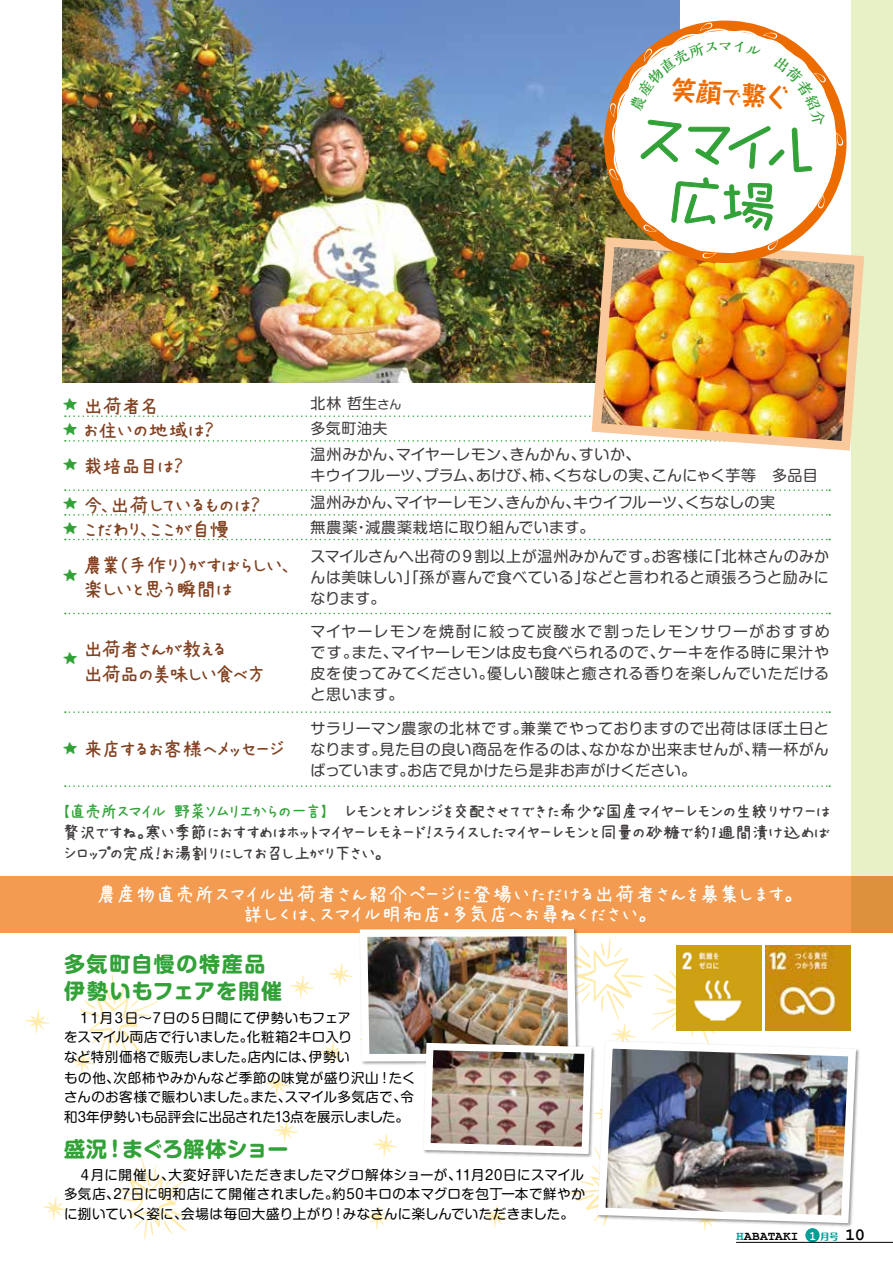
<style>
.page{position:relative;width:893px;height:1263px;background:#fff}
.page>*{position:absolute;margin:0;border:0;box-sizing:border-box;transform-origin:0 0}
.t1{font:54.45px/59.1px "Takapokki Min";color:#32a238;text-align:center}
.t2{font:700 25.65px "Taka Hand Std";color:#ed6c00}
.t3{font:21px/19.5px "AP Japanesefont";letter-spacing:-.04em;color:#fff;text-align:center}
.t4{font:21px/35.2px "AP Japanesefont";letter-spacing:-.095em;color:#824221}
.t5{font:21px "AP Japanesefont";letter-spacing:-.075em;color:#824221}
.t6{font:700 21px/27px "Shin M Go Pro";letter-spacing:.06em;color:#32a238}
.t7{font:21px/24.8px "AP Japanesefont";letter-spacing:-.14em;color:#824221}
.t8{font:21px "AP Japanesefont";letter-spacing:-.055em;color:#824221}
.t9{font:700 21px "Shin M Go Pro";letter-spacing:-.015em;color:#32a238}
.t10{font:19.5px "AP Japanesefont";color:#32a238}
.t11{font:18px/21px "AP Japanesefont";letter-spacing:-.08em;color:#3e3a39;text-align:justify}
.t12{font:700 17.25px "Courier New";color:#000}
.t13{font:15px/21px "Shin M Go Pro";letter-spacing:.03em;color:#3e3a39}
.t14{font:15px/21px "Shin M Go Pro";letter-spacing:.075em;color:#3e3a39;text-align:right}
.t15{font:15px "Shin M Go Pro";letter-spacing:.05em;color:#3e3a39}
.t16{font:15px "Shin M Go Pro";letter-spacing:.005em;color:#3e3a39}
.t17{font:15px "Shin M Go Pro";color:#3e3a39}
.t18{font:15px "Shin M Go Pro";letter-spacing:-.005em;color:#3e3a39}
.t19{font:15px "Shin M Go Pro";letter-spacing:-.015em;color:#3e3a39}
.t20{font:700 15px "Kaimin So Std";color:#32a238}
.t21{font:13.5px/19.5px "Shin M Go Pro";letter-spacing:.025em;color:#000}
.t22{font:13.5px/19.5px "Shin M Go Pro";color:#000}
.t23{font:13.5px/19.5px "Shin M Go Pro";letter-spacing:-.005em;color:#000;text-align:right}
.t24{font:13.5px "Shin M Go Pro";letter-spacing:.005em;color:#000}
.t25{font:13.5px "Shin M Go Pro";letter-spacing:.045em;color:#000}
.t26{font:700 12.75px "Courier New";letter-spacing:.02em;color:#000}
.t27{font:700 12.75px "Courier New";color:#fff;scale:.9 1}
.t28{font:800 9px "Maru Fo Pro";color:#009e96}
.s1{font-size:19.35px}
.s2{font-size:19.5px;color:#32a238}
.s3{font-size:12px}
.s4{color:#32a238}
.s5{color:#009e96}
</style>
<div class="page">
<div style="left:852px;top:0;width:41px;height:933px;background:#e8f0c5"></div>
<div style="left:1px;top:876px;width:892px;height:57px;background:#f39b50"></div>
<svg style="left:115px;top:1156px;width:77px;height:84px"></svg>
<svg style="left:26px;top:1010px;width:23px;height:24px"></svg>
<svg style="left:266px;top:1073px;width:24px;height:23px"></svg>
<svg style="left:290px;top:975px;width:24px;height:24px"></svg>
<svg style="left:274px;top:1119px;width:23px;height:24px"></svg>
<svg style="left:43px;top:1197px;width:24px;height:23px"></svg>
<svg style="left:71px;top:973px;width:87px;height:101px"></svg>
<svg style="left:65px;top:415px;width:521px;height:2px"></svg>
<svg style="left:65px;top:440px;width:521px;height:2px"></svg>
<svg style="left:65px;top:489px;width:765px;height:2px"></svg>
<svg style="left:65px;top:514px;width:765px;height:2px"></svg>
<svg style="left:65px;top:539px;width:765px;height:1px"></svg>
<svg style="left:65px;top:711px;width:765px;height:2px"></svg>
<svg style="left:65px;top:613px;width:765px;height:1px"></svg>
<svg style="left:65px;top:785px;width:765px;height:2px"></svg>
<img style="left:62px;top:0;width:618px;height:383px">
<img style="left:587px;top:232px;width:277px;height:223px">
<img style="left:599px;top:21px;width:252px;height:242px">
<svg style="left:836px;top:132px;width:7px;height:14px"></svg>
<svg style="left:827px;top:42px;width:9px;height:211px"></svg>
<div style="left:735px;top:945px;width:26px;height:85px;background:#cea114"></div>
<img style="left:765px;top:945px;width:85px;height:85px">
<img style="left:735px;top:1047px;width:125px;height:180px">
<img style="left:320px;top:928px;width:415px;height:303px">
<div style="left:806px;top:1229px;width:13px;height:13px;background:#009e96;border-radius:50%"></div>
<div style="left:805px;top:1228px;width:15px;height:14px;border:2px solid #009e96;border-radius:50%"></div>
<hr style="left:736px;top:1242px;width:157px;height:1px;background:#000">
<svg style="left:609px;top:23px;width:218px;height:235px"></svg>
<p class="t20" style="left:718px;top:35px;width:17px">マ</p>
<h2 class="t2" style="left:673px;top:71px;width:121px;rotate:4deg">笑顔<span class="s1">で</span>繋ぐ</h2>
<h1 class="t1" style="left:637px;top:105px;width:185px;rotate:4deg">スマイル広場</h1>
<h3 class="t4" style="left:62px;top:388px;width:100px"><span class="s2">★</span> 出荷者名</h3>
<h3 class="t8" style="left:62px;top:420px;width:154px"><span class="s2">★</span> お住いの地域は?</h3>
<h3 class="t4" style="left:62px;top:448px;width:123px"><span class="s2">★</span> 栽培品目は?</h3>
<h3 class="t5" style="left:62px;top:495px;width:200px"><span class="s2">★</span> 今出荷しているものは?</h3>
<h3 class="t4" style="left:101px;top:487px;width:14px">、</h3>
<h3 class="t4" style="left:62px;top:512px;width:169px"><span class="s2">★</span> こだわりここが自慢</h3>
<h3 class="t4" style="left:83px;top:512px;width:213px;text-indent:57px">、<br>農業手作り）がすばらしい、</h3>
<h3 class="t4" style="left:83px;top:553px;width:151px;line-height:24.8px;text-indent:36px">（<br>楽しいと思う瞬間は</h3>
<h3 class="t10" style="left:62px;top:566px;width:17px">★</h3>
<h3 class="t10" style="left:62px;top:649px;width:17px">★</h3>
<h3 class="t7" style="left:83px;top:637px;width:185px">出荷者さんが教える<br>出荷品の美味しい食べ方</h3>
<h3 class="t5" style="left:62px;top:739px;width:224px"><span class="s2">★</span> 来店するお客様へメッセージ</h3>
<p class="t13" style="left:311px;top:389px;width:92px;line-height:24.8px">北林哲生<span class="s3">さん</span>多気町油夫</p>
<p class="t13" style="left:311px;top:442px;width:94px">温州みかん、</p>
<p class="t13" style="left:510px;top:442px;width:78px">きんかん、</p>
<p class="t13" style="left:579px;top:442px;width:63px">すいか、</p>
<p class="t16" style="left:396px;top:442px;width:122px">マイヤーレモン、</p>
<p class="t13" style="left:424px;top:463px;width:61px">プラム、</p>
<p class="t13" style="left:476px;top:463px;width:85px">あけび柿、、</p>
<p class="t13" style="left:652px;top:463px;width:167px">こんにゃく芋等　多品目</p>
<p class="t13" style="left:553px;top:463px;width:107px">くちなしの実、</p>
<p class="t17" style="left:311px;top:463px;width:122px">キウイフルーツ、</p>
<p class="t13" style="left:685px;top:490px;width:91px">くちなしの実</p>
<p class="t13" style="left:365px;top:488px;width:231px;line-height:24.8px;text-indent:-55px">温州みかん、<br>減農薬栽培に取り組んでいます。</p>
<p class="t13" style="left:506px;top:490px;width:76px">きんかん、</p>
<p class="t19" style="left:394px;top:490px;width:120px">マイヤーレモン、</p>
<p class="t18" style="left:573px;top:490px;width:121px">キウイフルーツ、</p>
<p class="t13" style="left:311px;top:515px;width:48px">無農薬</p>
<p class="t13" style="left:354px;top:515px;width:16px">・</p>
<p class="t13" style="left:583px;top:544px;width:248px;text-indent:-272px">スマイルさんへ出荷の９割以上が温州みかんです。<br>などと言われると頑張ろうと励みに</p>
<p class="t13" style="left:651px;top:544px;width:64px">お客様に</p>
<p class="t13" style="left:706px;top:544px;width:124px">「北林さんのみか</p>
<p class="t13" style="left:311px;top:565px;width:280px">んは美味しい」「孫が喜んで食べている」なります。</p>
<p class="t14" style="left:311px;top:619px;width:521px">マイヤーレモンを焼酎に絞って炭酸水で割ったレモンサワーがおすすめケーキを作る時に果汁や</p>
<p class="t13" style="left:391px;top:640px;width:275px">マイヤーレモンは皮も食べられるので、</p>
<p class="t13" style="left:311px;top:640px;width:49px">です。</p>
<p class="t13" style="left:352px;top:640px;width:48px">また、</p>
<p class="t15" style="left:487px;top:661px;width:344px">優しい酸味と癒される香りを楽しんでいただける</p>
<p class="t13" style="left:311px;top:661px;width:185px">皮を使ってみてください。と思います。</p>
<p class="t13" style="left:521px;top:716px;width:309px">兼業でやっておりますので出荷はほぼ土日と</p>
<p class="t13" style="left:311px;top:716px;width:219px">サラリーマン農家の北林です。</p>
<p class="t13" style="left:589px;top:737px;width:171px">なかなか出来ませんが、</p>
<p class="t13" style="left:752px;top:737px;width:78px">精一杯がん</p>
<p class="t13" style="left:379px;top:737px;width:218px">見た目の良い商品を作るのは、</p>
<p class="t13" style="left:311px;top:737px;width:77px">なります。</p>
<p class="t13" style="left:311px;top:758px;width:105px">ばっています。</p>
<p class="t13" style="left:407px;top:758px;width:290px">お店で見かけたら是非お声がけください。</p>
<p class="t11" style="left:62px;top:801px;width:769px"><span class="s4">【直売所スマイル野菜ソムリエからの一言】　</span>レモンとオレンジを交配させてできた希少な国産マイヤーレモンの生絞りサワーは贅沢ですね。寒い季節におすすめはホットマイヤーレモネード！スライスしたマイヤーレモンと同量の砂糖で約1週間漬け込めばシロップの完成！お湯割りにしてお召し上がり下さい。</p>
<h3 class="t3" style="left:96px;top:885px;width:700px">農産物直売所スマイル出荷者さん紹介ページに登場いただける出荷者さんを募集します。詳しくは、スマイル明和店・多気店へお尋ねください。</h3>
<h3 class="t6" style="left:64px;top:948px;width:220px">多気町自慢の特産品伊勢いもフェアを開催</h3>
<p class="t23" style="left:64px;top:1006px;width:289px">　１１月３日～７日の５日間にて伊勢いもフェア化粧箱2キロ入り</p>
<p class="t21" style="left:64px;top:1025px;width:191px">をスマイル両店で行いました。</p>
<p class="t21" style="left:64px;top:1045px;width:192px">など特別価格で販売しました。</p>
<p class="t21" style="left:248px;top:1045px;width:69px">店内には、</p>
<p class="t21" style="left:309px;top:1045px;width:43px">伊勢い</p>
<p class="t21" style="left:113px;top:1066px;width:304px">次郎柿やみかんなど季節の味覚が盛り沢山！たく</p>
<p class="t21" style="left:64px;top:1066px;width:57px">もの他、</p>
<p class="t21" style="left:285px;top:1086px;width:131px">スマイル多気店で令、</p>
<p class="t22" style="left:64px;top:1086px;width:347px">さんのお客様で賑わいました。<br>和3年伊勢いも品評会に出品された13点を展示しました。</p>
<p class="t21" style="left:250px;top:1086px;width:43px">また、</p>
<h3 class="t9" style="left:122px;top:1131px;width:168px">まぐろ解体ショー</h3>
<h3 class="t6" style="left:64px;top:1132px;width:63px">盛況！</h3>
<p class="t21" style="left:168px;top:1163px;width:295px">大変好評いただきましたマグロ解体ショーが、</p>
<p class="t21" style="left:113px;top:1163px;width:473px;text-indent:-49px">　４月に開催し、<br>27日に明和店にて開催されました約。 50キロの本マグロを包丁一本で鮮やか</p>
<p class="t24" style="left:455px;top:1164px;width:130px">11月20日にスマイル</p>
<p class="t21" style="left:64px;top:1183px;width:57px">多気店、</p>
<p class="t25" style="left:181px;top:1203px;width:154px">会場は毎回大盛り上がり</p>
<p class="t21" style="left:343px;top:1202px;width:233px">みなさんに楽しんでいただきました。</p>
<p class="t21" style="left:64px;top:1202px;width:125px">に捌いていく姿に、</p>
<p class="t21" style="left:331px;top:1202px;width:15px">！</p>
<p class="t26" style="left:736px;top:1228px;width:64px"><span class="s5">H</span>ABATAKI</p>
<p class="t27" style="left:809px;top:1228px;width:9px">1</p>
<p class="t28" style="left:820px;top:1230px;width:20px">月号</p>
<p class="t12" style="left:845px;top:1224px;width:22px">10</p>
</div>
